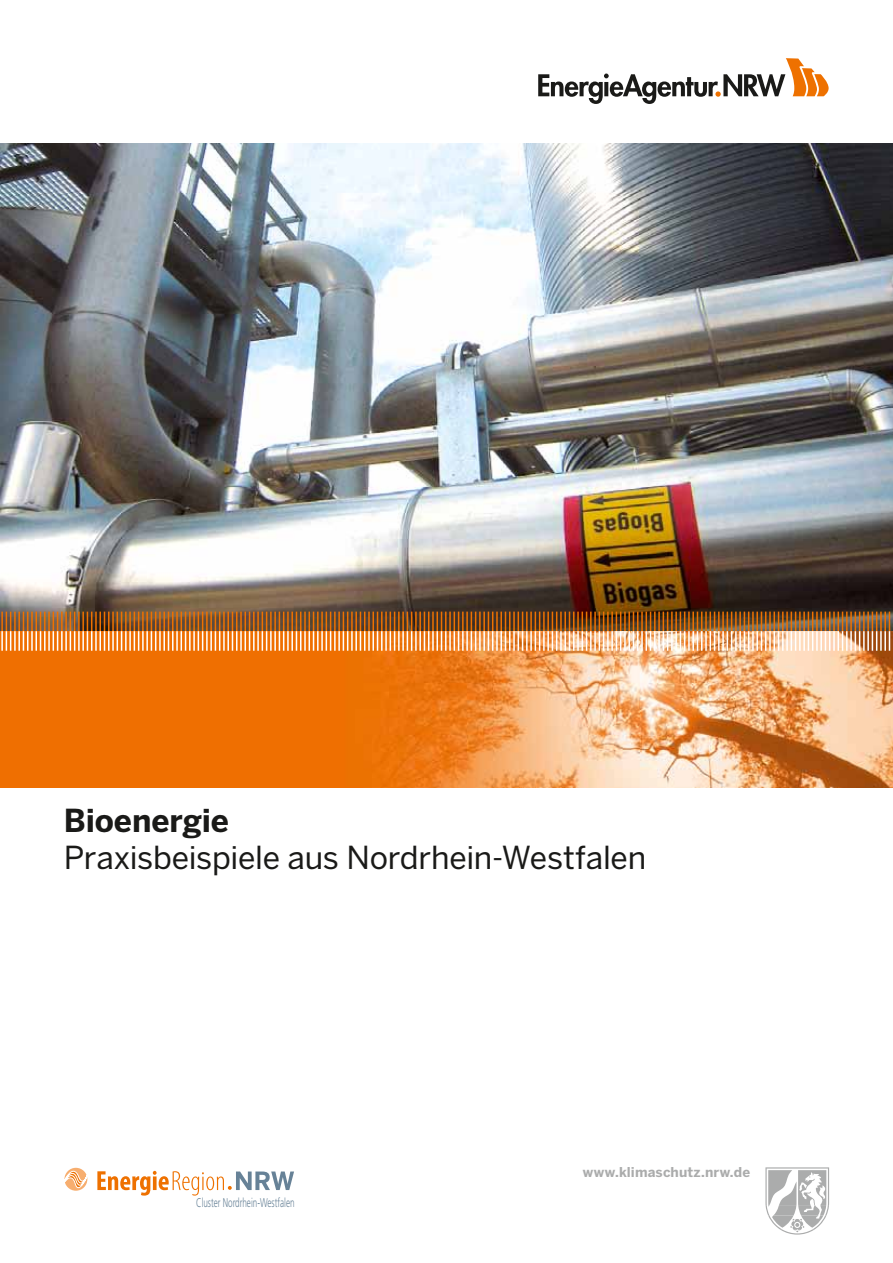
<style>
.page{position:relative;width:893px;height:1263px;background:#fff}
.page>*{position:absolute;margin:0;border:0;box-sizing:border-box;transform-origin:0 0}
.t1{font:31.5px "Benton Sans";letter-spacing:-.01em;color:#1a1a18}
.t2{font:700 31.5px "Benton Sans";letter-spacing:-.005em;color:#1a1a18}
.t3{font:700 13.5px "Benton Sans";letter-spacing:.01em;color:#abacac}
.t4{font:300 12.6px "Frutiger";color:#678297;scale:.64 1}
</style>
<div class="page">
<svg style="left:538px;top:58px;width:291px;height:46px"></svg>
<img style="left:0;top:144px;width:893px;height:487px">
<svg style="left:765px;top:1167px;width:64px;height:67px"></svg>
<svg style="left:0;top:631px;width:893px;height:156px;background:#ed8e3c"></svg>
<img style="left:1px;top:612px;width:892px;height:39px">
<svg style="left:97px;top:1171px;width:197px;height:24px"></svg>
<svg style="left:64px;top:1168px;width:24px;height:23px"></svg>
<p class="t2" style="left:64px;top:801px;width:167px">Bioenergie</p>
<p class="t1" style="left:64px;top:839px;width:584px">Praxisbeispiele aus Nordrhein-Westfalen</p>
<p class="t4" style="left:196px;top:1195px;width:155px">Cluster Nordrhein-Westfalen</p>
<p class="t3" style="left:583px;top:1164px;width:169px">www.klimaschutz.nrw.de</p>
</div>
